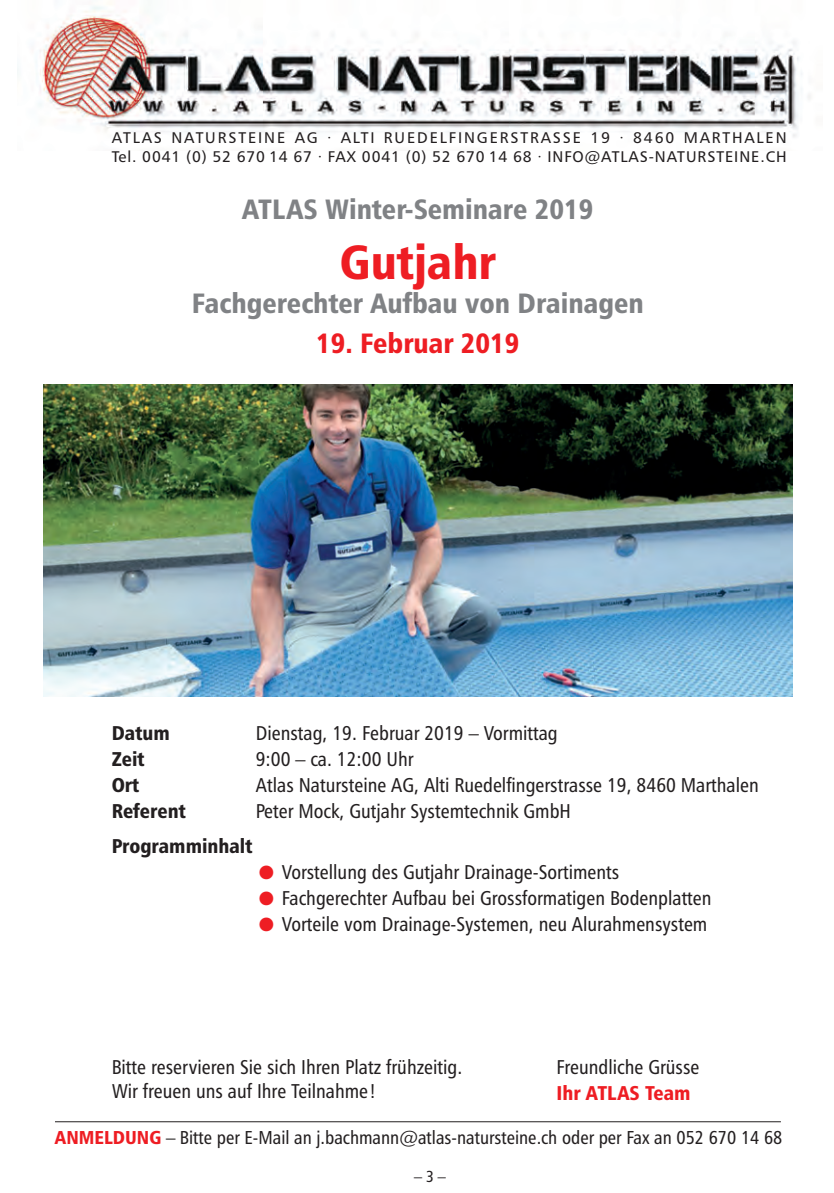
<style>
.page{position:relative;width:834px;height:1193px;background:#fff}
.page>*{position:absolute;margin:0;border:0;box-sizing:border-box;transform-origin:0 0}
.t1{font:48px "Humanist 777 BT Black Condensed B";color:#ee1d23}
.t2{font:28px "Humanist 777 BT Black Condensed B";color:#808285}
.t3{font:28px "Humanist 777 BT Black Condensed B";color:#ee1d23}
.t4{font:20px/24px "Humanist 777 BT Roman Condensed B";color:#231f20}
.t5{font:20px "Humanist 777 BT Black Condensed B";color:#231f20}
.t6{font:20px "Humanist 777 BT Black Condensed B";color:#ee1d23}
.t7{font:18.8px "Humanist 777 BT Roman Condensed B";color:#231f20}
.t8{font:16px "Humanist 777 BT Roman Condensed B";color:#231f20}
.t9{font:15.4px/18.6px "Humanist 777 BT Roman B";letter-spacing:.12em;color:#231f20}
.s1{font-family:"Ping Fang SC";font-weight:500;font-size:18px;color:#ee1d23}
.s2{font-family:"Humanist 777 BT Black Condensed B";color:#ee1d23}
</style>
<div class="page">
<img style="left:17px;top:6px;width:794px;height:131px">
<img style="left:44px;top:385px;width:748px;height:311px">
<hr style="left:55px;top:1121px;width:726px;height:1px;background:#231f20">
<p class="t9" style="left:112px;top:130px;width:676px">ATLAS NATURSTEINE AG · ALTI RUEDELFINGERSTRASSE 19 · 8460 MARTHALEN<br>Tel. 0041 (0) 52 670 14 67 · FAX 0041 (0) 52 670 14 68 · INFO@ATLAS-NATURSTEINE.CH</p>
<h2 class="t2" style="left:242px;top:198px;width:353px">ATLAS Winter-Seminare 2019</h2>
<h1 class="t1" style="left:340px;top:243px;width:157px">Gutjahr</h1>
<h2 class="t2" style="left:192px;top:292px;width:453px">Fachgerechter Aufbau von Drainagen</h2>
<h2 class="t3" style="left:316px;top:332px;width:205px">19. Februar 2019</h2>
<p class="t5" style="left:112px;top:725px;width:60px">Datum</p>
<p class="t4" style="left:256px;top:723px;width:303px">Dienstag, 19. Februar 2019 – Vormittag</p>
<p class="t5" style="left:112px;top:751px;width:34px">Zeit</p>
<p class="t4" style="left:256px;top:749px;width:159px">9:00 – ca. 12:00 Uhr</p>
<p class="t5" style="left:112px;top:777px;width:29px">Ort</p>
<p class="t4" style="left:256px;top:775px;width:504px">Atlas Natursteine AG, Alti Ruedelfingerstrasse 19, 8460 Marthalen</p>
<p class="t5" style="left:112px;top:803px;width:76px">Referent</p>
<p class="t4" style="left:256px;top:801px;width:317px">Peter Mock, Gutjahr Systemtechnik GmbH</p>
<p class="t5" style="left:112px;top:838px;width:142px">Programminhalt</p>
<p class="t4" style="left:257px;top:862px;width:363px"><span class="s1">●</span> Vorstellung des Gutjahr Drainage-Sortiments</p>
<p class="t4" style="left:257px;top:888px;width:456px"><span class="s1">●</span> Fachgerechter Aufbau bei Grossformatigen Bodenplatten</p>
<p class="t4" style="left:257px;top:914px;width:451px"><span class="s1">●</span> Vorteile vom Drainage-Systemen, neu Alurahmensystem</p>
<p class="t4" style="left:112px;top:1057px;width:352px">Bitte reservieren Sie sich Ihren Platz frühzeitig.<br>Wir freuen uns auf Ihre Teilnahme!</p>
<p class="t4" style="left:556px;top:1057px;width:144px">Freundliche Grüsse</p>
<p class="t6" style="left:556px;top:1085px;width:136px">Ihr ATLAS Team</p>
<p class="t7" style="left:55px;top:1130px;width:729px"><span class="s2">ANMELDUNG</span> – Bitte per E-Mail an j.bachmann@atlas-natursteine.ch oder per Fax an 052 670 14 68</p>
<p class="t8" style="left:414px;top:1170px;width:33px">–3 –</p>
</div>
